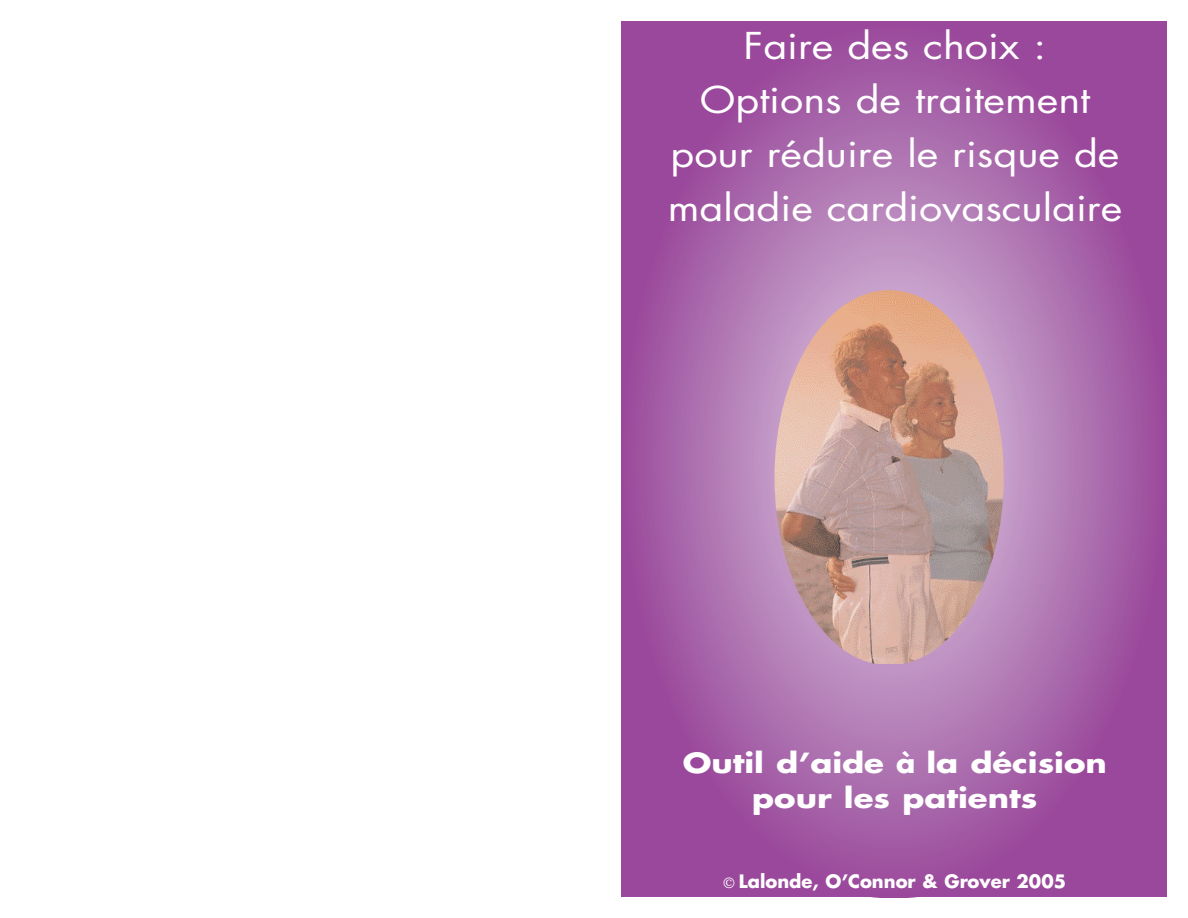
<style>
.page{position:relative;width:1188px;height:918px;background:#fff}
.page>*{position:absolute;margin:0;border:0;box-sizing:border-box;transform-origin:0 0}
.t1{font:36px/54px "Futura";color:#fff;text-align:center;scale:1.15 1}
.t2{font:700 27px/35.2px "Futura";color:#fff;text-align:center;scale:1.2 1}
.t3{font:700 18px "Futura";color:#fff}
.s1{font-family:"Book Antiqua";font-weight:400;font-size:15px}
</style>
<div class="page">
<svg style="left:621px;top:22px;width:546px;height:875px;background:#a661a8"></svg>
<img style="left:774px;top:290px;width:230px;height:373px">
<p class="t1" style="left:668px;top:22px;width:397px">Faire des choix :<br>Options de traitement pour réduire le risque de maladie cardiovasculaire</p>
<p class="t2" style="left:683px;top:747px;width:355px">Outil d’aide à la décision pour les patients</p>
<p class="t3" style="left:724px;top:873px;width:344px"><span class="s1">©</span> Lalonde, O’Connor &amp; Grover 2005</p>
</div>
